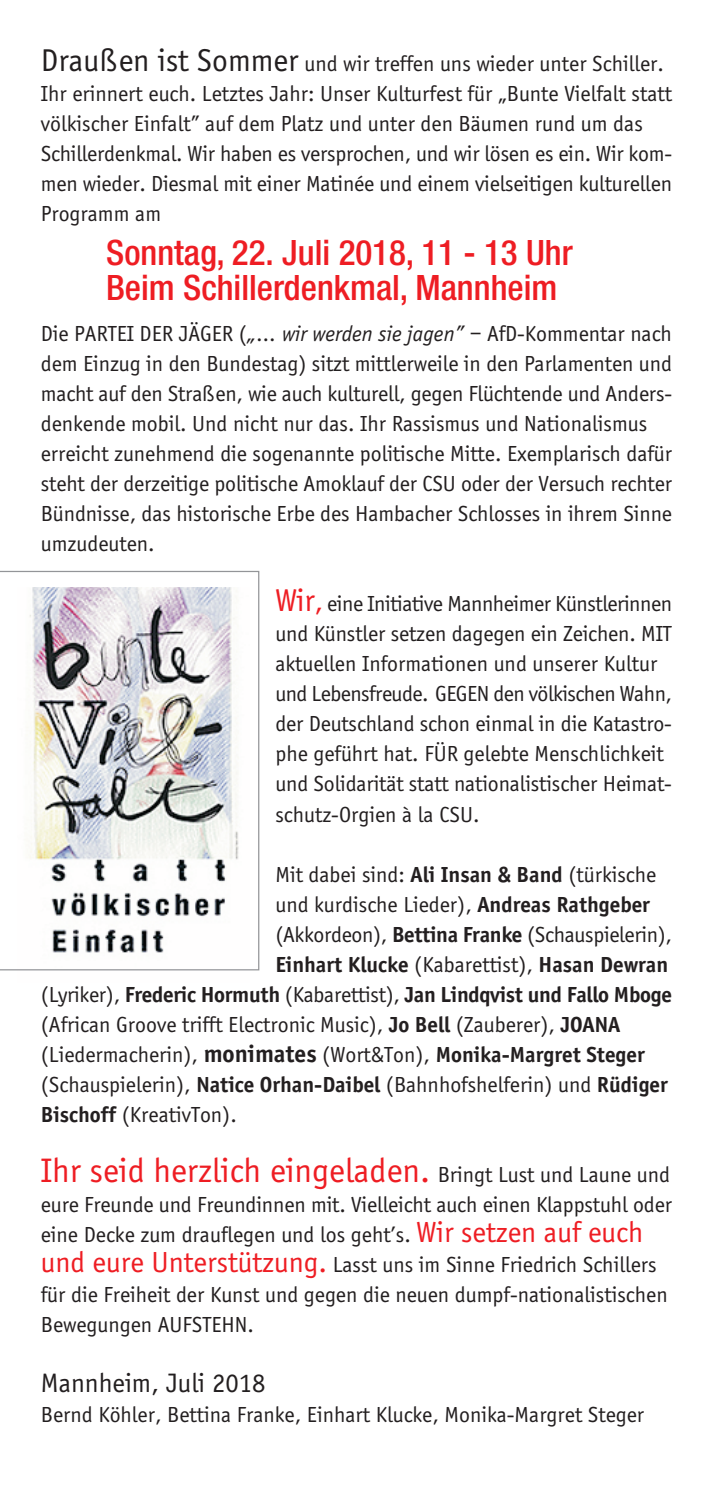
<style>
.page{position:relative;width:709px;height:1489px;background:#fff}
.page>*{position:absolute;margin:0;border:0;box-sizing:border-box;transform-origin:0 0}
.t1{font:500 condensed 35px/35px "Helvetica Neue";color:#ee1d23}
.t2{font:35px "Officina Sans";color:#ee1d23}
.t3{font:27.5px "Officina Sans";color:#231f20}
.t4{font:22.5px/30px "Officina Sans";color:#231f20}
.t5{font:700 22.5px "Officina Sans";letter-spacing:-.01em;color:#231f20}
.s1{font-size:32.5px}
.s2{font-style:italic}
.s3{font-size:32.5px;color:#ee1d23}
.s4{font-size:30px;color:#ee1d23}
.s5{font-weight:700}
.s6{font-weight:400}
.s7{font-weight:700;font-size:25px}
.s8{font-size:22.5px;color:#231f20}
</style>
<div class="page">
<svg style="left:0;top:571px;width:259px;height:399px"></svg>
<p class="t4" style="left:41px;top:50px;width:632px"><span class="s1">Draußen ist Sommer</span> und wir treffen uns wieder unter Schiller.<br>Ihr erinnert euch. Letztes Jahr: Unser Kulturfest für „Bunte Vielfalt statt völkischer Einfalt” auf dem Platz und unter den Bäumen rund um das Schillerdenkmal. Wir haben es versprochen, und wir lösen es ein. Wir kom&shy;men wieder. Diesmal mit einer Matinée und einem vielseitigen kulturellen Programm am</p>
<h1 class="t1" style="left:106px;top:238px;width:468px">Sonntag, 22. Juli 2018, 11 - 13 Uhr<br>Beim Schillerdenkmal, Mannheim</h1>
<p class="t4" style="left:41px;top:320px;width:632px">Die PARTEI DER JÄGER (<span class="s2">„… wir werden sie jagen”</span> – AfD-Kommentar nach dem Einzug in den Bundestag) sitzt mittlerweile in den Parlamenten und macht auf den Straßen, wie auch kulturell, gegen Flüchtende und Anders&shy;denkende mobil. Und nicht nur das. Ihr Rassismus und Nationalismus erreicht zunehmend die sogenannte politische Mitte. Exemplarisch dafür steht der derzeitige politische Amoklauf der CSU oder der Versuch rechter Bündnisse, das historische Erbe des Hambacher Schlosses in ihrem Sinne umzudeuten.</p>
<p class="t4" style="left:275px;top:590px;width:398px"><span class="s3">Wir</span><span class="s4">,</span> eine Initiative Mannheimer Künstlerinnen und Künstler setzen dagegen ein Zeichen. MIT aktuellen Informationen und unserer Kultur und Lebensfreude. GEGEN den völkischen Wahn, der Deutschland schon einmal in die Katastro&shy;phe geführt hat. FÜR gelebte Menschlichkeit und Solidarität statt nationalistischer Heimat&shy;schutz-Orgien à la CSU.</p>
<p class="t4" style="left:275px;top:860px;width:382px">Mit dabei sind: <span class="s5">Ali Insan &amp; Band</span> (türkische</p>
<p class="t4" style="left:275px;top:890px;width:376px">und kurdische Lieder), <span class="s5">Andreas Rathgeber</span></p>
<p class="t4" style="left:275px;top:920px;width:398px">(Akkordeon), <span class="s5">Bettina Franke</span> (Schauspielerin),</p>
<p class="t5" style="left:275px;top:955px;width:394px">Einhart Klucke <span class="s6">(Kabarettist),</span> Hasan Dewran</p>
<p class="t5" style="left:41px;top:985px;width:632px"><span class="s6">(Lyriker),</span> Frederic Hormuth <span class="s6">(Kabarettist),</span> Jan Lindqvist und Fallo Mboge</p>
<p class="t4" style="left:41px;top:1010px;width:581px">(African Groove trifft Electronic Music), <span class="s5">Jo Bell</span> (Zauberer), <span class="s5">JOANA</span></p>
<p class="t4" style="left:41px;top:1040px;width:605px">(Liedermacherin), <span class="s7">monimates</span> (Wort&amp;Ton), <span class="s5">Monika-Margret Steger</span></p>
<p class="t4" style="left:41px;top:1070px;width:628px">(Schauspielerin), <span class="s5">Natice Orhan-Daibel</span> (Bahnhofshelferin) und <span class="s5">Rüdiger</span></p>
<p class="t4" style="left:41px;top:1100px;width:197px"><span class="s5">Bischoff</span> (KreativTon).</p>
<h1 class="t2" style="left:41px;top:1156px;width:630px">Ihr seid herzlich eingeladen. <span class="s8">Bringt Lust und Laune und</span></h1>
<p class="t4" style="left:41px;top:1190px;width:632px">eure Freunde und Freundinnen mit. Vielleicht auch einen Klappstuhl oder eine Decke zum drauflegen und los geht’s. <span class="s4">Wir setzen auf euch und eure Unterstützung.</span> Lasst uns im Sinne Friedrich Schillers für die Freiheit der Kunst und gegen die neuen dumpf-nationalistischen Bewegungen AUFSTEHN.</p>
<p class="t3" style="left:41px;top:1371px;width:226px">Mannheim, Juli 2018</p>
<p class="t4" style="left:41px;top:1400px;width:605px">Bernd Köhler, Bettina Franke, Einhart Klucke, Monika-Margret Steger</p>
</div>
